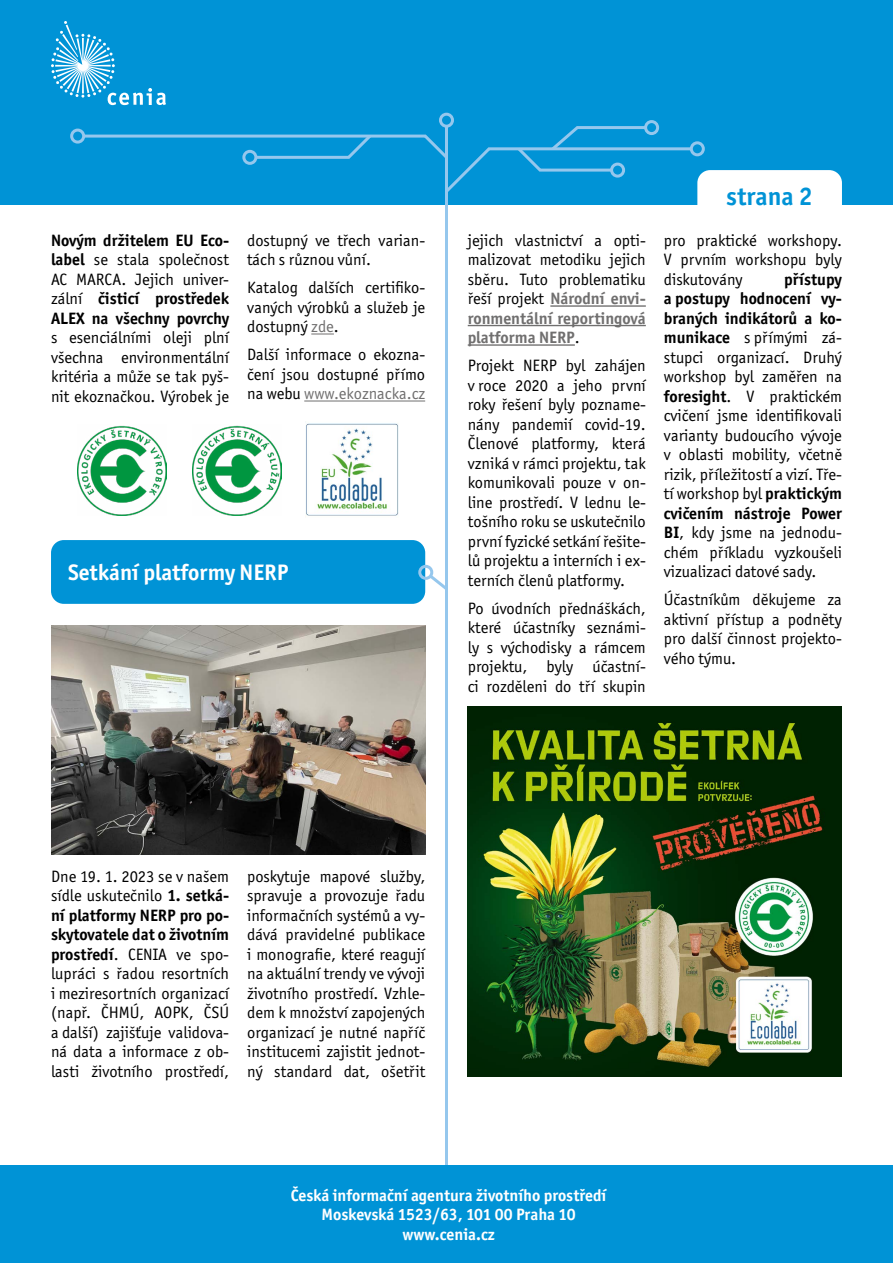
<style>
.page{position:relative;width:893px;height:1263px;background:#fff}
.page>*{position:absolute;margin:0;border:0;box-sizing:border-box;transform-origin:0 0}
.Text_10{font:700 25.5px "Officina Sans Itc TOT";color:#0093d6}
.Nadpis_1{font:700 22.5px "Officina Sans Itc TOT";color:#fff}
.Text_10-2{font:16.5px/19.5px "Officina Sans Itc TOT";color:#000;text-align:justify}
.Text_10-3{font:700 16.5px "Officina Sans Itc TOT";color:#fff}
.s1{font-weight:700}
.s2{color:#706f6f}
.s3{font-weight:700;color:#706f6f}
</style>
<div class="page">
<div style="left:0;top:0;width:893px;height:204px;background:#0093d6"></div>
<svg style="left:51px;top:21px;width:115px;height:84px"></svg>
<div style="left:644px;top:120px;width:15px;height:15px;border:3px solid #95c7ed;border-radius:50%"></div>
<hr style="left:445px;top:126px;width:3px;height:1137px;background:#95c7ed">
<div style="left:439px;top:113px;width:15px;height:15px;border:3px solid #95c7ed;border-radius:50%"></div>
<svg style="left:81px;top:125px;width:761px;height:80px"></svg>
<div style="left:70px;top:129px;width:15px;height:15px;border:3px solid #95c7ed;border-radius:50%"></div>
<div style="left:51px;top:540px;width:374px;height:64px;background:#0093d6;border-radius:13px"></div>
<svg style="left:428px;top:572px;width:17px;height:18px"></svg>
<div style="left:418px;top:565px;width:15px;height:15px;border:3px solid #95c7ed;border-radius:50%"></div>
<img style="left:51px;top:625px;width:374px;height:230px">
<img style="left:468px;top:707px;width:374px;height:370px">
<hr style="left:550px;top:305px;width:96px;height:2px;background:#706f6f">
<hr style="left:468px;top:325px;width:178px;height:1px;background:#706f6f">
<hr style="left:468px;top:344px;width:107px;height:2px;background:#706f6f">
<svg style="left:311px;top:334px;width:23px;height:1px"></svg>
<hr style="left:304px;top:401px;width:121px;height:1px;background:#706f6f">
<div style="left:0;top:1165px;width:893px;height:98px;background:#0093d6"></div>
<img style="left:78px;top:425px;width:89px;height:90px">
<img style="left:192px;top:425px;width:90px;height:90px">
<img style="left:305px;top:423px;width:94px;height:94px">
<p class="Text_10-2" style="left:51px;top:231px;width:180px"><span class="s1">Novým držitelem EU Eco&shy;label</span> se stala společnost AC MARCA. Jejich univer&shy;zální <span class="s1">čisticí prostředek ALEX na všechny povrchy </span>s esenciálními oleji plní všechna environmentální kritéria a může se tak pyš&shy;nit ekoznačkou. Výrobek je</p>
<p class="Text_10-2" style="left:247px;top:231px;width:180px">dostupný ve třech varian&shy;tách s různou vůní.</p>
<p class="Text_10-2" style="left:247px;top:278px;width:180px">Katalog dalších certifiko&shy;vaných výrobků a služeb je dostupný <span class="s2">zde</span>.</p>
<p class="Text_10-2" style="left:247px;top:345px;width:180px">Další informace o ekozna&shy;čení jsou dostupné přímo na webu <span class="s2">www.ekoznacka.cz</span></p>
<p class="Nadpis_1" style="left:68px;top:558px;width:222px">Setkání platformy NERP</p>
<p class="Text_10-2" style="left:468px;top:231px;width:180px">jejich vlastnictví a opti&shy;malizovat metodiku jejich sběru. Tuto problematiku řeší projekt <span class="s3">Národní envi&shy;ronmentální reportingová platforma NERP</span>.</p>
<p class="Text_10-2" style="left:468px;top:356px;width:180px">Projekt NERP byl zahájen v roce 2020 a jeho první roky řešení byly pozname&shy;nány pandemií covid-19.<br>Členové platformy, která vzniká v rámci projektu, tak komunikovali pouze v on&shy;line prostředí. V lednu le&shy;tošního roku se uskutečnilo první fyzické setkání řešite&shy;lů projektu a interních i ex&shy;terních členů platformy.</p>
<p class="Text_10-2" style="left:468px;top:599px;width:180px">Po úvodních přednáškách, které účastníky seznámi&shy;ly s východisky a rámcem projektu, byly účastní&shy;ci rozděleni do tří skupin</p>
<p class="Text_10" style="left:726px;top:180px;width:88px">strana 2</p>
<p class="Text_10-2" style="left:664px;top:231px;width:180px">pro praktické workshopy.<br>V prvním workshopu byly diskutovány</p>
<p class="Text_10-2" style="left:664px;top:270px;width:180px;text-indent:120px"><span class="s1">přístupy a postupy hodnocení vy&shy;braných indikátorů a ko&shy;munikace</span> s přímými zá&shy;stupci organizací. Druhý workshop byl zaměřen na <span class="s1">foresight</span>. V praktickém cvičení jsme identifikovali varianty budoucího vývoje v oblasti mobility, včetně rizik, příležitostí a vizí. Tře&shy;tí workshop byl <span class="s1">praktickým cvičením nástroje Power BI</span>, kdy jsme na jednodu&shy;chém příkladu vyzkoušeli vizualizaci datové sady.</p>
<p class="Text_10-2" style="left:664px;top:590px;width:180px">Účastníkům děkujeme za aktivní přístup a podněty pro další činnost projekto&shy;vého týmu.</p>
<p class="Text_10-2" style="left:51px;top:866px;width:180px">Dne 19. 1. 2023 se v našem sídle uskutečnilo <span class="s1">1. setká&shy;ní platformy NERP pro po&shy;skytovatele dat o životním prostředí</span>. CENIA ve spo&shy;lupráci s řadou resortních i meziresortních organizací (např. ČHMÚ, AOPK, ČSÚ a další) zajišťuje validova&shy;ná data a informace z ob&shy;lasti životního prostředí,</p>
<p class="Text_10-2" style="left:247px;top:866px;width:180px">poskytuje mapové služby, spravuje a provozuje řadu informačních systémů a vy&shy;dává pravidelné publikace i monografie, které reagují na aktuální trendy ve vývoji životního prostředí. Vzhle&shy;dem k množství zapojených organizací je nutné napříč institucemi zajistit jednot&shy;ný standard dat, ošetřit</p>
<p class="Text_10-3" style="left:291px;top:1185px;width:317px">Česká informační agentura životního prostředí</p>
<p class="Text_10-3" style="left:322px;top:1204px;width:255px">Moskevská 1523/63, 101 00 Praha 10</p>
<p class="Text_10-3" style="left:402px;top:1224px;width:94px">www.cenia.cz</p>
</div>
